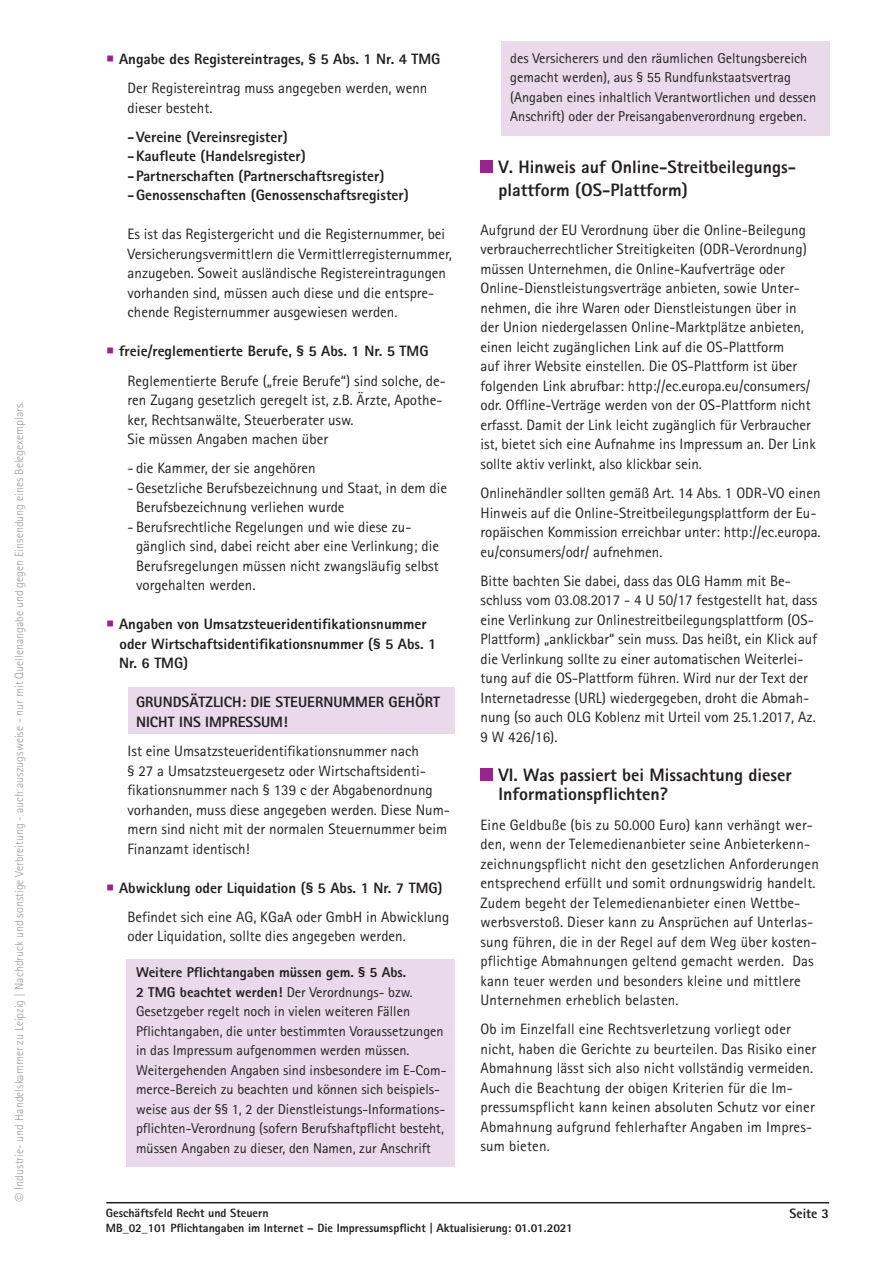
<style>
.page{position:relative;width:893px;height:1263px;background:#fff}
.page>*{position:absolute;margin:0;border:0;box-sizing:border-box;transform-origin:0 0}
.t1{font:800 18px/22.5px "Rotis Sans Serif";color:#231f20}
.t2{font:15px/19.5px "Rotis Sans Serif";color:#231f20}
.t3{font:800 15px/19.5px "Rotis Sans Serif";color:#231f20}
.t4{font:14.25px/19.5px "Rotis Sans Serif";color:#231f20}
.t5{font:800 13.5px "Rotis Sans Serif";color:#231f20}
.t6{font:300 12px "Rotis Sans Serif";color:#999b9e}
.t7{font:800 12px/14.4px "Rotis Sans Serif";color:#231f20}
.s1{color:#99248e}
.s2{font-weight:800}
</style>
<div class="page">
<hr style="left:106px;top:1202px;width:723px;height:1px;background:#231f20">
<div style="left:501px;top:41px;width:328px;height:95px;background:#e9d9ea"></div>
<div style="left:128px;top:688px;width:327px;height:46px;background:#e9d9ea"></div>
<div style="left:127px;top:959px;width:328px;height:208px;background:#e9d9ea"></div>
<div style="left:480px;top:160px;width:13px;height:13px;background:#99248e"></div>
<div style="left:480px;top:768px;width:13px;height:13px;background:#99248e"></div>
<p class="t6" style="left:12px;top:1189px;width:789px;rotate:-90deg">Industrie- und Handelskammer zu Leipzig | Nachdruck und sonstige Verbreitung - auch auszugsweise - nur mit Quellenangabe und gegen Einsendung eines Belegexemplars.</p>
<p class="t2" style="left:106px;top:44px;width:336px;line-height:29.2px;text-align:center"><span class="s1">○</span> <span class="s2">Angabe des Registereintrages, § 5 Abs. 1 Nr. 4 TMG<br></span>Der Registereintrag muss angegeben werden, wenn</p>
<p class="t2" style="left:128px;top:98px;width:86px">dieser besteht.</p>
<p class="t3" style="left:128px;top:127px;width:283px">-Vereine (Vereinsregister)<br>-Kaufleute (Handelsregister) -Partnerschaften (Partnerschaftsregister) -Genossenschaften (Genossenschaftsregister)</p>
<p class="t2" style="left:128px;top:224px;width:326px">Es ist das Registergericht und die Registernummer, bei Versicherungsvermittlern die Vermittlerregisternummer, anzugeben. Soweit ausländische Registereintragungen vorhanden sind, müssen auch diese und die entspre&shy;chende Registernummer ausgewiesen werden.</p>
<p class="t2" style="left:128px;top:337px;width:320px;line-height:29.2px;text-indent:-21px"><span class="s1">○</span> <span class="s2">freie/reglementierte Berufe, § 5 Abs. 1 Nr. 5 TMG<br></span>Reglementierte Berufe („freie Berufe“) sind solche, de-</p>
<p class="t2" style="left:128px;top:390px;width:316px">ren Zugang gesetzlich geregelt ist, z.B. Ärzte, Apothe&shy;ker, Rechtsanwälte, Steuerberater usw.<br>Sie müssen Angaben machen über</p>
<p class="t2" style="left:128px;top:458px;width:190px">- die Kammer, der sie angehören</p>
<p class="t2" style="left:136px;top:478px;width:312px;text-indent:-9px">- Gesetzliche Berufsbezeichnung und Staat, in dem die<br>Berufsbezeichnung verliehen wurde</p>
<p class="t2" style="left:136px;top:517px;width:304px;text-indent:-9px">- Berufsrechtliche Regelungen und wie diese zu&shy;gänglich sind, dabei reicht aber eine Verlinkung; die Berufsregelungen müssen nicht zwangsläufig selbst vorgehalten werden.</p>
<p class="t3" style="left:119px;top:614px;width:319px;text-indent:-13px"><span class="s1">○</span> Angaben von Umsatzsteueridentifikationsnummer oder Wirtschaftsidentifikationsnummer (§ 5 Abs. 1<br>Nr. 6 TMG)</p>
<p class="t3" style="left:136px;top:692px;width:305px">GRUNDSÄTZLICH: DIE STEUERNUMMER GEHÖRT<br>NICHT INS IMPRESSUM!</p>
<p class="t2" style="left:128px;top:741px;width:324px">Ist eine Umsatzsteueridentifikationsnummer nach<br>§ 27 a Umsatzsteuergesetz oder Wirtschaftsidenti&shy;fikationsnummer nach § 139 c der Abgabenordnung vorhanden, muss diese angegeben werden. Diese Num&shy;mern sind nicht mit der normalen Steuernummer beim Finanzamt identisch!</p>
<p class="t2" style="left:128px;top:873px;width:323px;line-height:29.2px;text-indent:-21px"><span class="s1">○</span> <span class="s2">Abwicklung oder Liquidation (§ 5 Abs. 1 Nr. 7 TMG)<br></span>Befindet sich eine AG, KGaA oder GmbH in Abwicklung</p>
<p class="t2" style="left:128px;top:926px;width:280px">oder Liquidation, sollte dies angegeben werden.</p>
<p class="t4" style="left:136px;top:963px;width:312px"><span class="s2">Weitere Pflichtangaben müssen gem. § 5 Abs.<br>2 TMG beachtet werden!</span> Der Verordnungs- bzw.<br>Gesetzgeber regelt noch in vielen weiteren Fällen Pflichtangaben, die unter bestimmten Voraussetzungen in das Impressum aufgenommen werden müssen.<br>Weitergehenden Angaben sind insbesondere im E-Com&shy;merce-Bereich zu beachten und können sich beispiels&shy;weise aus der §§ 1, 2 der Dienstleistungs-Informations&shy;pflichten-Verordnung (sofern Berufshaftpflicht besteht, müssen Angaben zu dieser, den Namen, zur Anschrift</p>
<p class="t4" style="left:510px;top:48px;width:308px">des Versicherers und den räumlichen Geltungsbereich gemacht werden), aus § 55 Rundfunkstaatsvertrag (Angaben eines inhaltlich Verantwortlichen und dessen Anschrift) oder der Preisangabenverordnung ergeben.</p>
<p class="t1" style="left:499px;top:156px;width:299px">V. Hinweis auf Online-Streitbeilegungs&shy;plattform (OS-Plattform)</p>
<p class="t2" style="left:480px;top:220px;width:337px">Aufgrund der EU Verordnung über die Online-Beilegung verbraucherrechtlicher Streitigkeiten (ODR-Verordnung) müssen Unternehmen, die Online-Kaufverträge oder Online-Dienstleistungsverträge anbieten, sowie Unter&shy;nehmen, die ihre Waren oder Dienstleistungen über in der Union niedergelassen Online-Marktplätze anbieten, einen leicht zugänglichen Link auf die OS-Plattform<br>auf ihrer Website einstellen. Die OS-Plattform ist über folgenden Link abrufbar: http://ec.europa.eu/consumers/ odr. Offline-Verträge werden von der OS-Plattform nicht erfasst. Damit der Link leicht zugänglich für Verbraucher ist, bietet sich eine Aufnahme ins Impressum an. Der Link sollte aktiv verlinkt, also klickbar sein.</p>
<p class="t2" style="left:480px;top:483px;width:342px">Onlinehändler sollten gemäß Art. 14 Abs. 1 ODR-VO einen Hinweis auf die Online-Streitbeilegungsplattform der Eu&shy;ropäischen Kommission erreichbar unter: http://ec.europa. eu/consumers/odr/ aufnehmen.</p>
<p class="t2" style="left:480px;top:571px;width:338px">Bitte bachten Sie dabei, dass das OLG Hamm mit Be&shy;schluss vom 03.08.2017 - 4 U 50/17 festgestellt hat, dass eine Verlinkung zur Onlinestreitbeilegungsplattform (OS-Plattform) „anklickbar“ sein muss. Das heißt, ein Klick auf die Verlinkung sollte zu einer automatischen Weiterlei&shy;tung auf die OS-Plattform führen. Wird nur der Text der Internetadresse (URL) wiedergegeben, droht die Abmah&shy;nung (so auch OLG Koblenz mit Urteil vom 25.1.2017, Az.<br>9 W 426/16).</p>
<p class="t1" style="left:499px;top:765px;width:295px;line-height:19.5px">VI. Was passiert bei Missachtung dieser<br>Informationspflichten?</p>
<p class="t2" style="left:480px;top:815px;width:340px">Eine Geldbuße (bis zu 50.000 Euro) kann verhängt wer&shy;den, wenn der Telemedienanbieter seine Anbieterkenn&shy;zeichnungspflicht nicht den gesetzlichen Anforderungen entsprechend erfüllt und somit ordnungswidrig handelt.<br>Zudem begeht der Telemedienanbieter einen Wettbe&shy;werbsverstoß. Dieser kann zu Ansprüchen auf Unterlas&shy;sung führen, die in der Regel auf dem Weg über kosten&shy;pflichtige Abmahnungen geltend gemacht werden. Das kann teuer werden und besonders kleine und mittlere Unternehmen erheblich belasten.</p>
<p class="t2" style="left:480px;top:1019px;width:337px">Ob im Einzelfall eine Rechtsverletzung vorliegt oder nicht, haben die Gerichte zu beurteilen. Das Risiko einer Abmahnung lässt sich also nicht vollständig vermeiden.<br>Auch die Beachtung der obigen Kriterien für die Im&shy;pressumspflicht kann keinen absoluten Schutz vor einer Abmahnung aufgrund fehlerhafter Angaben im Impres&shy;sum bieten.</p>
<p class="t7" style="left:106px;top:1206px;width:468px">Geschäftsfeld Recht und Steuern<br>MB_02_101 Pflichtangaben im Internet – Die Impressumspflicht | Aktualisierung: 01.01.2021</p>
<p class="t5" style="left:789px;top:1205px;width:41px">Seite 3</p>
</div>
